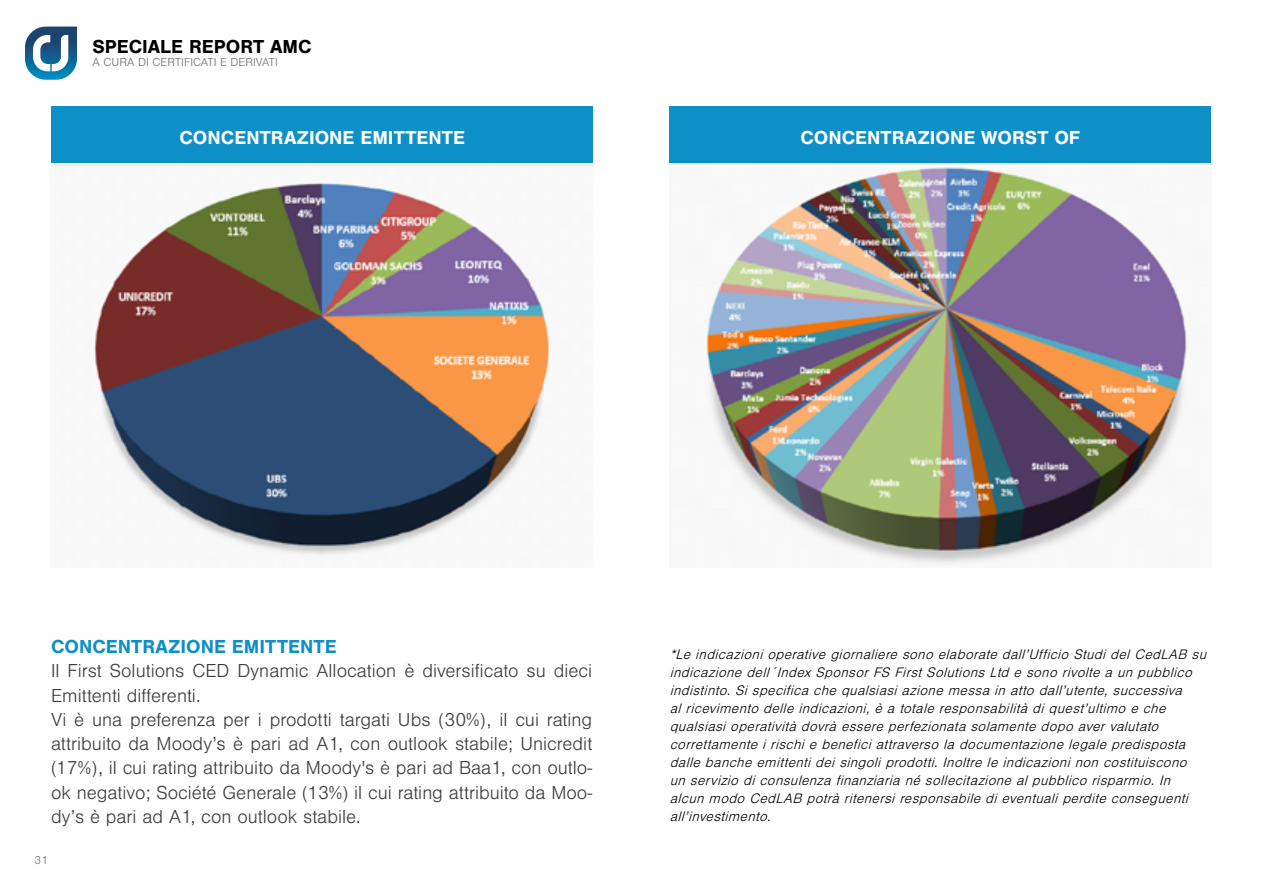
<style>
.page{position:relative;width:1263px;height:893px;background:#fff}
.page>*{position:absolute;margin:0;border:0;box-sizing:border-box;transform-origin:0 0}
.t1{font:300 19.5px/24.3px "Nimbus San";color:#3c3c3b}
.t2{font:700 19.5px "Nimbus San";color:#fff}
.t3{font:700 19.5px "Nimbus San";letter-spacing:.005em;color:#0d8fc7}
.t4{font:700 19.5px "Nimbus San";color:#000}
.t5{font:italic 300 14.25px/18px "Nimbus San";color:#000}
.t6{font:300 12px "Nimbus San";color:#706f6f}
</style>
<div class="page">
<div style="left:51px;top:106px;width:541px;height:462px;background:#0d8fc7"></div>
<img style="left:51px;top:164px;width:541px;height:404px">
<div style="left:670px;top:106px;width:541px;height:462px;background:#0d8fc7"></div>
<img style="left:670px;top:164px;width:541px;height:404px">
<svg style="left:25px;top:27px;width:52px;height:53px"></svg>
<h1 class="t4" style="left:93px;top:35px;width:221px">SPECIALE REPORT AMC</h1>
<p class="t6" style="left:93px;top:56px;width:187px">A CURA DI CERTIFICATI E DERIVATI</p>
<h1 class="t2" style="left:179px;top:126px;width:287px">CONCENTRAZIONE EMITTENTE</h1>
<h1 class="t2" style="left:800px;top:126px;width:282px">CONCENTRAZIONE WORST OF</h1>
<h1 class="t3" style="left:51px;top:636px;width:287px">CONCENTRAZIONE EMITTENTE</h1>
<p class="t1" style="left:51px;top:659px;width:543px">Il First Solutions CED Dynamic Allocation è diversificato su dieci Emittenti differenti.<br>Vi è una preferenza per i prodotti targati Ubs (30%), il cui rating attribuito da Moody’s è pari ad A1, con outlook stabile; Unicredit (17%), il cui rating attribuito da Moody's è pari ad Baa1, con outlo&shy;ok negativo; Société Generale (13%) il cui rating attribuito da Moo&shy;dy’s è pari ad A1, con outlook stabile.</p>
<p class="t6" style="left:34px;top:854px;width:15px">31</p>
<p class="t5" style="left:670px;top:646px;width:542px">*Le indicazioni operative giornaliere sono elaborate dall’Ufficio Studi del CedLAB su indicazione dell´Index Sponsor FS First Solutions Ltd e sono rivolte a un pubblico indistinto. Si specifica che qualsiasi azione messa in atto dall’utente, successiva<br>al ricevimento delle indicazioni, è a totale responsabilità di quest’ultimo e che qualsiasi operatività dovrà essere perfezionata solamente dopo aver valutato correttamente i rischi e benefici attraverso la documentazione legale predisposta dalle banche emittenti dei singoli prodotti. Inoltre le indicazioni non costituiscono un servizio di consulenza finanziaria né sollecitazione al pubblico risparmio. In alcun modo CedLAB potrà ritenersi responsabile di eventuali perdite conseguenti all’investimento.</p>
</div>
